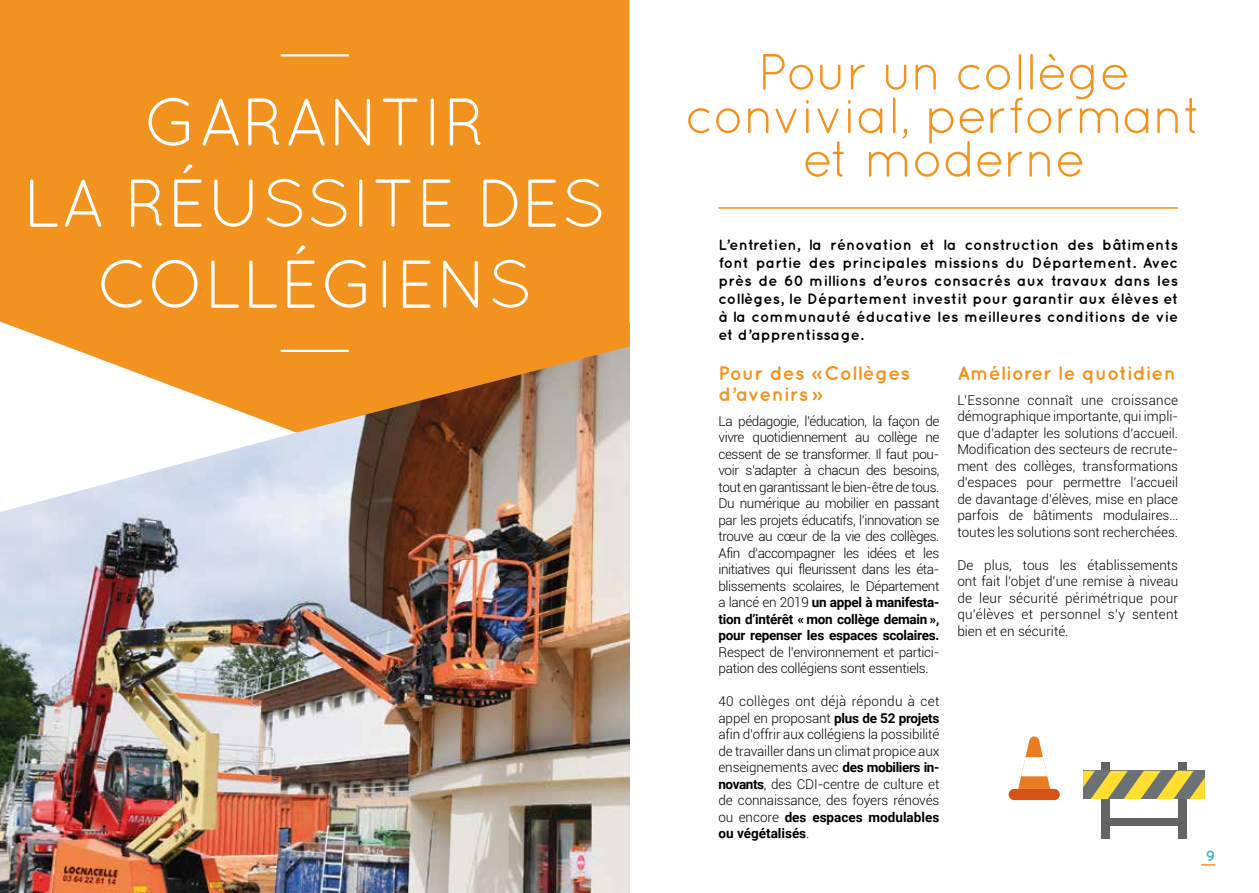
<style>
.page{position:relative;width:1259px;height:893px;background:#fff}
.page>*{position:absolute;margin:0;border:0;box-sizing:border-box;transform-origin:0 0}
.t1{font:67.5px/81px "Quicksand";color:#fff;text-align:center}
.t2{font:51px/43.5px "Quicksand";letter-spacing:-.02em;color:#f3931f;text-align:center}
.t3{font:700 19.5px/21px "Quicksand";letter-spacing:.01em;color:#f3931f}
.t4{font:700 15px/18px "Quicksand";letter-spacing:.01em;color:#000;text-align:justify}
.t5{font:700 15px "Quicksand";color:#40b9b9}
.t6{font:300 13.5px/16.5px "Roboto";color:#000;text-align:justify}
.t7{font:300 13.5px/16.5px "Roboto";letter-spacing:-.02em;color:#000}
.s1{font-weight:700}
</style>
<div class="page">
<svg style="left:1201px;top:864px;width:14px;height:2px"></svg>
<img style="left:0;top:509px;width:629px;height:384px">
<svg style="left:0;top:0;width:629px;height:509px;background:#e6912d"></svg>
<hr style="left:718px;top:207px;width:460px;height:2px;background:#f3931f">
<hr style="left:281px;top:54px;width:68px;height:2px;background:#fff">
<hr style="left:281px;top:350px;width:68px;height:2px;background:#fff">
<svg style="left:0;top:322px;width:297px;height:190px"></svg>
<svg style="left:813px;top:392px;width:9px;height:8px"></svg>
<div style="left:1101px;top:762px;width:9px;height:76px;background:#626362"></div>
<div style="left:1177px;top:762px;width:9px;height:76px;background:#626362"></div>
<svg style="left:1083px;top:771px;width:122px;height:28px;background:#b4a653"></svg>
<div style="left:1110px;top:818px;width:67px;height:8px;background:#626362"></div>
<div style="left:1008px;top:789px;width:51px;height:11px;background:#d45315;border-radius:6px"></div>
<svg style="left:1018px;top:736px;width:32px;height:53px"></svg>
<h1 class="t1" style="left:23px;top:81px;width:585px">GARANTIR<br>LA RÉUSSITE DES<br>COLLÉGIENS</h1>
<h2 class="t2" style="left:685px;top:50px;width:519px">Pour un collège convivial, performant et moderne</h2>
<p class="t4" style="left:718px;top:236px;width:461px">L’entretien, la rénovation et la construction des bâtiments font partie des principales missions du Département. Avec près de 60 millions d’euros consacrés aux travaux dans les collèges, le Département investit pour garantir aux élèves et à la communauté éducative les meilleures conditions de vie et d’apprentissage.</p>
<h3 class="t3" style="left:718px;top:362px;width:193px">Pour des « Collèges d’avenirs</h3>
<p class="t6" style="left:718px;top:412px;width:222px">La pédagogie, l’éducation, la façon de vivre quotidiennement au collège ne cessent de se transformer. Il faut pou&shy;voir s’adapter à chacun des besoins, tout en garantissant le bien-être de tous.<br>Du numérique au mobilier en passant par les projets éducatifs, l’innovation se trouve au cœur de la vie des collèges.<br>Afin d’accompagner les idées et les initiatives qui fleurissent dans les éta&shy;blissements scolaires, le Département a lancé en 2019 <span class="s1">un appel à manifesta&shy;tion d’intérêt « mon collège demain », pour repenser les espaces scolaires.</span></p>
<p class="t7" style="left:718px;top:643px;width:222px">Respect de l’environnement et partici&shy;pation des collégiens sont essentiels.</p>
<p class="t6" style="left:718px;top:693px;width:222px">40 collèges ont déjà répondu à cet appel en proposant <span class="s1">plus de 52 projets </span>afin d’offrir aux collégiens la possibilité de travailler dans un climat propice aux enseignements avec <span class="s1">des mobiliers in&shy;novants</span>, des CDI-centre de culture et de connaissance, des foyers rénovés ou encore <span class="s1">des espaces modulables ou végétalisés</span>.</p>
<h3 class="t3" style="left:957px;top:362px;width:220px">Améliorer le quotidien</h3>
<p class="t6" style="left:957px;top:391px;width:222px;text-align:left">L’Essonne connaît une croissance démographique importante, qui impli&shy;que d’adapter les solutions d’accueil.<br>Modification des secteurs de recrute&shy;ment des collèges, transformations d’espaces pour permettre l’accueil de davantage d’élèves, mise en place parfois de bâtiments modulaires… toutes les solutions sont recherchées.</p>
<p class="t6" style="left:957px;top:556px;width:222px">De plus, tous les établissements ont fait l’objet d’une remise à niveau de leur sécurité périmétrique pour qu’élèves et personnel s’y sentent bien et en sécurité.</p>
<p class="t5" style="left:1205px;top:847px;width:11px">9</p>
</div>
